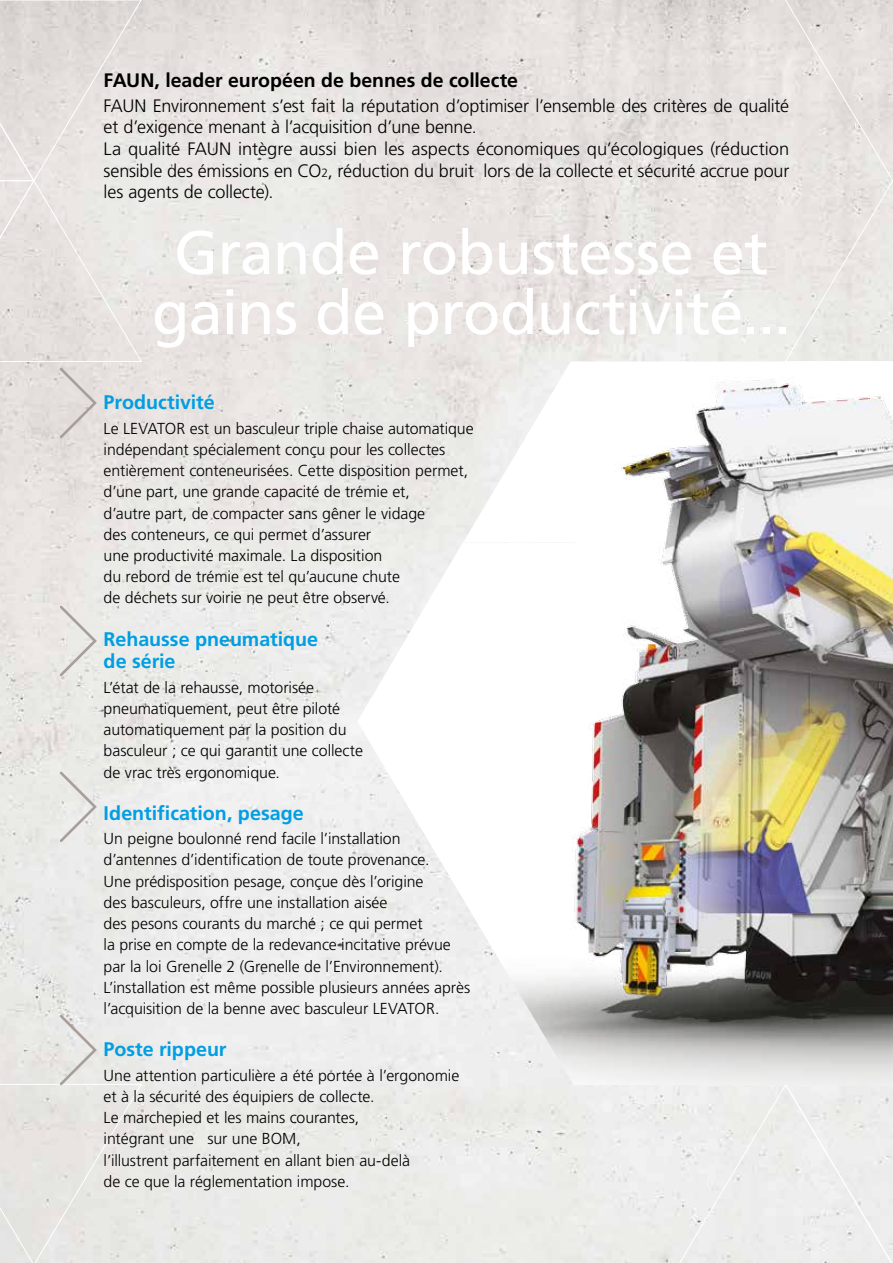
<style>
.page{position:relative;width:893px;height:1263px;background:#fff}
.page>*{position:absolute;margin:0;border:0;box-sizing:border-box;transform-origin:0 0}
.t1{font:61.5px/60px "Frutiger LT Std";letter-spacing:-.01em;color:#fff;text-align:center}
.t2{font:700 19.65px/22.6px "Frutiger LT Std";color:#009ee3}
.t3{font:700 19.5px "Frutiger LT Std";color:#000}
.t4{font:300 18px/21.6px "Frutiger LT Std";letter-spacing:-.01em;color:#000}
.t5{font:300 15.9px/21.1px "Frutiger LT Std";letter-spacing:-.005em;color:#000}
.s1{font-size:12px}
</style>
<div class="page">
<img style="left:0;top:0;width:772px;height:1263px">
<svg style="left:772px;top:0;width:121px;height:361px;background:#e7e4e0"></svg>
<div style="left:677px;top:1085px;width:216px;height:178px;background:#eeeeed"></div>
<img style="left:357px;top:361px;width:536px;height:724px">
<svg style="left:0;top:0;width:143px;height:439px;background:#e4e0dd"></svg>
<svg style="left:59px;top:605px;width:38px;height:72px;background:#e3e2de"></svg>
<svg style="left:59px;top:771px;width:38px;height:71px;background:#e3e3df"></svg>
<svg style="left:0;top:1014px;width:143px;height:249px;background:#e7e6e2"></svg>
<p class="t3" style="left:104px;top:69px;width:416px">FAUN, leader européen de bennes de collecte</p>
<p class="t4" style="left:104px;top:95px;width:687px">FAUN Environnement s’est fait la réputation d’optimiser l’ensemble des critères de qualité et d’exigence menant à l’acquisition d’une benne.<br>La qualité FAUN intègre aussi bien les aspects économiques qu’écologiques (réduction sensible des émissions en CO<span class="s1">2</span>, réduction du bruit lors de la collecte et sécurité accrue pour les agents de collecte).</p>
<h1 class="t1" style="left:152px;top:223px;width:640px">Grande robustesse et gains de productivité...</h1>
<p class="t2" style="left:104px;top:391px;width:113px">Productivité</p>
<p class="t5" style="left:104px;top:418px;width:372px">Le LEVATOR est un basculeur triple chaise automatique indépendant spécialement conçu pour les collectes entièrement conteneurisées. Cette disposition permet, d’une part, une grande capacité de trémie et,<br>d’autre part, de compacter sans gêner le vidage<br>des conteneurs, ce qui permet d’assurer<br>une productivité maximale. La disposition<br>du rebord de trémie est tel qu’aucune chute<br>de déchets sur voirie ne peut être observé.</p>
<p class="t2" style="left:104px;top:628px;width:216px">Rehausse pneumatique de série</p>
<p class="t5" style="left:104px;top:677px;width:261px">L’état de la rehausse, motorisée pneumatiquement, peut être piloté automatiquement par la position du basculeur ; ce qui garantit une collecte de vrac très ergonomique.</p>
<p class="t2" style="left:104px;top:802px;width:202px">Identification, pesage</p>
<p class="t5" style="left:104px;top:828px;width:368px">Un peigne boulonné rend facile l’installation d’antennes d’identification de toute provenance.<br>Une prédisposition pesage, conçue dès l’origine<br>des basculeurs, offre une installation aisée<br>des pesons courants du marché ; ce qui permet<br>la prise en compte de la redevance incitative prévue par la loi Grenelle 2 (Grenelle de l’Environnement).<br>L’installation est même possible plusieurs années après l’acquisition de la benne avec basculeur LEVATOR.</p>
<p class="t2" style="left:104px;top:1038px;width:124px">Poste rippeur</p>
<p class="t5" style="left:104px;top:1065px;width:357px">Une attention particulière a été portée à l’ergonomie et à la sécurité des équipiers de collecte.<br>Le marchepied et les mains courantes,<br>intégrant une sur une BOM,<br>l’illustrent parfaitement en allant bien au-delà<br>de ce que la réglementation impose.</p>
</div>
